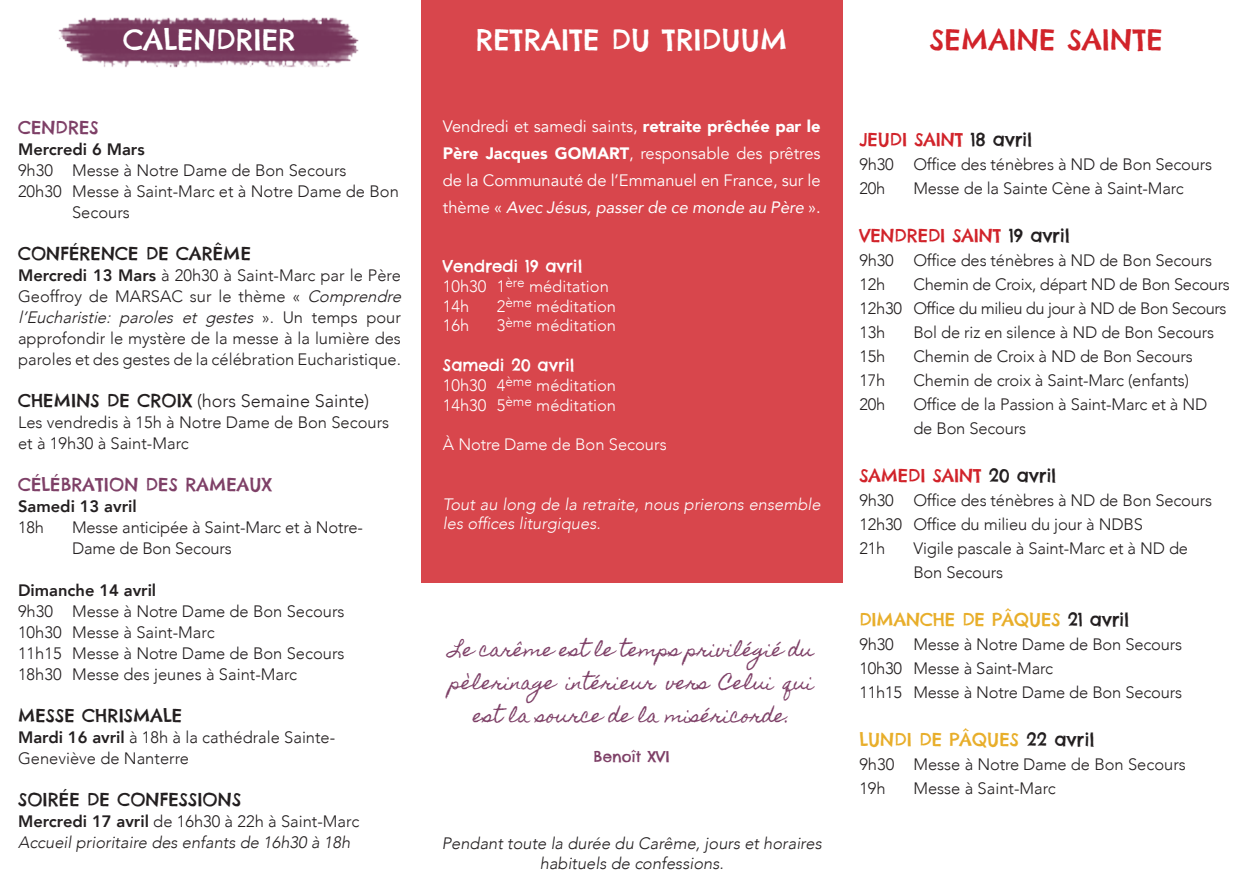
<style>
.page{position:relative;width:1255px;height:893px;background:#fff}
.page>*{position:absolute;margin:0;border:0;box-sizing:border-box;transform-origin:0 0}
.t1{font:28.5px "Chelsea Market";color:#fff}
.t2{font:28.5px "Chelsea Market";color:#d1232a}
.t3{font:18px/33px "Homemade Apple";color:#7e4067;text-align:center}
.t4{font:18px "Chelsea Market";letter-spacing:-.01em;color:#d1232a}
.t5{font:18px "Chelsea Market";color:#231f20}
.t6{font:18px "Chelsea Market";letter-spacing:-.01em;color:#e8ae2a}
.t7{font:300 18px "Avenir";color:#231f20}
.t8{font:18px "Chelsea Market";color:#7e4067}
.t9{font:300 16.5px/21px "Avenir";letter-spacing:-.01em;color:#231f20}
.t10{font:16.5px/27px "Avenir";color:#fff;text-align:justify}
.t11{font:300 16.5px "Avenir";color:#fff}
.t12{font:italic 300 16.5px/19.8px "Avenir";color:#231f20;text-align:center}
.t13{font:italic 300 16.5px/19.8px "Avenir";color:#fff}
.t14{font:800 16.5px "Avenir";color:#231f20}
.t15{font:300 16.5px "Avenir";letter-spacing:-.03em;color:#231f20}
.t16{font:16.5px "Chelsea Market";color:#fff}
.t17{font:15px "Chelsea Market";color:#7e4067}
.s1{font-weight:800}
.s2{font-style:italic}
.s3{font-family:"Chelsea Market";font-weight:400}
.s4{font-weight:900}
.s5{color:#231f20}
</style>
<div class="page">
<img style="left:58px;top:17px;width:301px;height:51px">
<div style="left:421px;top:0;width:421px;height:583px;background:#d8464c"></div>
<p class="t1" style="left:123px;top:22px;width:174px">CALENDRIER</p>
<p class="t8" style="left:18px;top:115px;width:82px">CENDRES</p>
<p class="t14" style="left:18px;top:136px;width:128px">Mercredi 6 Mars</p>
<p class="t9" style="left:18px;top:159px;width:330px">9h30 Messe à Notre Dame de Bon Secours</p>
<p class="t9" style="left:18px;top:180px;width:382px">20h30 Messe à Saint-Marc et à Notre Dame de Bon</p>
<p class="t9" style="left:72px;top:201px;width:59px">Secours</p>
<p class="t5" style="left:18px;top:241px;width:234px">CONFÉRENCE DE CARÊME</p>
<p class="t9" style="left:18px;top:264px;width:389px"><span class="s1">Mercredi 13 Mars</span> à 20h30 à Saint-Marc par le Père Geoffroy de MARSAC sur le thème « <span class="s2">Comprendre l’Eucharistie: paroles et gestes</span> » . U n t e m p s p o u r approfondir le mystère de la messe à la lumière des paroles et des gestes de la célébration Eucharistique.</p>
<p class="t7" style="left:18px;top:390px;width:352px"><span class="s3">CHEMINS DE CROIX</span> (hors Semaine Sainte)</p>
<p class="t9" style="left:18px;top:411px;width:372px">Les vendredis à 15h à Notre Dame de Bon Secours et à 19h30 à Saint-Marc</p>
<p class="t8" style="left:18px;top:472px;width:256px">CÉLÉBRATION DES RAMEAUX</p>
<p class="t14" style="left:18px;top:493px;width:120px">Samedi 13 avril</p>
<p class="t9" style="left:18px;top:516px;width:27px">18h</p>
<p class="t9" style="left:72px;top:516px;width:292px">Messe anticipée à Saint-Marc et à Notre-</p>
<p class="t9" style="left:72px;top:537px;width:161px">Dame de Bon Secours</p>
<p class="t14" style="left:18px;top:577px;width:140px">Dimanche 14 avril</p>
<p class="t9" style="left:18px;top:600px;width:328px">9h30 Messe à Notre Dame de Bon Secours</p>
<p class="t9" style="left:18px;top:621px;width:198px">10h30 Messe à Saint-Marc</p>
<p class="t9" style="left:18px;top:642px;width:328px">11h15 Messe à Notre Dame de Bon Secours</p>
<p class="t9" style="left:18px;top:663px;width:280px">18h30 Messe des jeunes à Saint-Marc</p>
<p class="t5" style="left:18px;top:703px;width:166px">MESSE CHRISMALE</p>
<p class="t9" style="left:18px;top:726px;width:319px"><span class="s1">Mardi 16 avril</span> à 18h à la cathédrale Sainte-<br>Geneviève de Nanterre</p>
<p class="t5" style="left:18px;top:787px;width:225px">SOIRÉE DE CONFESSIONS</p>
<p class="t9" style="left:18px;top:810px;width:343px"><span class="s1">Mercredi 17 avril</span> de 16h30 à 22h à Saint-Marc</p>
<p class="t12" style="left:18px;top:832px;width:334px">Accueil prioritaire des enfants de 16h30 à 18h</p>
<p class="t1" style="left:475px;top:21px;width:313px">RETRAITE DU TRIDUUM</p>
<p class="t10" style="left:443px;top:113px;width:379px">Vendredi et samedi saints, <span class="s4">retraite prêchée par le Père Jacques GOMART</span>, responsable des prêtres de la Communauté de l’Emmanuel en France, sur le thème « <span class="s2">Avec Jésus, passer de ce monde au Père</span> ».</p>
<p class="t16" style="left:443px;top:255px;width:141px">Vendredi 19 avril</p>
<p class="t11" style="left:443px;top:276px;width:167px">10h30 1<sup>ère</sup> méditation</p>
<p class="t11" style="left:443px;top:296px;width:28px">14h</p>
<p class="t11" style="left:497px;top:296px;width:121px">2<sup>ème</sup> méditation</p>
<p class="t11" style="left:443px;top:316px;width:28px">16h</p>
<p class="t11" style="left:497px;top:316px;width:121px">3<sup>ème</sup> méditation</p>
<p class="t16" style="left:443px;top:354px;width:133px">Samedi 20 avril</p>
<p class="t11" style="left:443px;top:375px;width:175px">10h30 4<sup>ème</sup> méditation</p>
<p class="t11" style="left:443px;top:395px;width:175px">14h30 5<sup>ème</sup> méditation</p>
<p class="t11" style="left:443px;top:435px;width:225px">À Notre Dame de Bon Secours</p>
<p class="t13" style="left:443px;top:494px;width:379px">Tout au long de la retraite, nous prierons ensemble les offices liturgiques.</p>
<p class="t3" style="left:450px;top:633px;width:365px">Le carême est le temps privilégié du pèlerinage intérieur vers Celui qui est la source de la miséricorde.</p>
<p class="t17" style="left:593px;top:746px;width:78px">Benoît XVI</p>
<p class="t12" style="left:442px;top:834px;width:381px">Pendant toute la durée du Carême, jours et horaires habituels de confessions.</p>
<p class="t2" style="left:929px;top:21px;width:234px">SEMAINE SAINTE</p>
<p class="t4" style="left:859px;top:128px;width:174px">JEUDI SAINT <span class="s5">18 avril</span></p>
<p class="t9" style="left:859px;top:154px;width:354px">9h30 Office des ténèbres à ND de Bon Secours</p>
<p class="t9" style="left:859px;top:178px;width:28px">20h</p>
<p class="t9" style="left:913px;top:178px;width:272px">Messe de la Sainte Cène à Saint-Marc</p>
<p class="t4" style="left:859px;top:224px;width:212px">VENDREDI SAINT <span class="s5">19 avril</span></p>
<p class="t9" style="left:859px;top:250px;width:354px">9h30 Office des ténèbres à ND de Bon Secours</p>
<p class="t9" style="left:859px;top:274px;width:28px">12h</p>
<p class="t9" style="left:913px;top:274px;width:318px">Chemin de Croix, départ ND de Bon Secours</p>
<p class="t15" style="left:859px;top:298px;width:369px">12h30 Office du milieu du jour à ND de Bon Secours</p>
<p class="t9" style="left:859px;top:322px;width:28px">13h</p>
<p class="t9" style="left:913px;top:322px;width:302px">Bol de riz en silence à ND de Bon Secours</p>
<p class="t9" style="left:859px;top:346px;width:28px">15h</p>
<p class="t9" style="left:913px;top:346px;width:281px">Chemin de Croix à ND de Bon Secours</p>
<p class="t9" style="left:859px;top:370px;width:28px">17h</p>
<p class="t9" style="left:913px;top:370px;width:277px">Chemin de croix à Saint-Marc (enfants)</p>
<p class="t9" style="left:859px;top:394px;width:28px">20h</p>
<p class="t9" style="left:913px;top:394px;width:295px">Office de la Passion à Saint-Marc et à ND</p>
<p class="t9" style="left:913px;top:418px;width:114px">de Bon Secours</p>
<p class="t4" style="left:859px;top:464px;width:199px">SAMEDI SAINT <span class="s5">20 avril</span></p>
<p class="t9" style="left:859px;top:490px;width:354px">9h30 Office des ténèbres à ND de Bon Secours</p>
<p class="t9" style="left:859px;top:514px;width:285px">12h30 Office du milieu du jour à NDBS</p>
<p class="t9" style="left:859px;top:538px;width:28px">21h</p>
<p class="t9" style="left:913px;top:538px;width:276px">Vigile pascale à Saint-Marc et à ND de</p>
<p class="t9" style="left:913px;top:562px;width:91px">Bon Secours</p>
<p class="t6" style="left:859px;top:608px;width:271px">DIMANCHE DE PÂQUES <span class="s5">21 avril</span></p>
<p class="t9" style="left:859px;top:634px;width:324px">9h30 Messe à Notre Dame de Bon Secours</p>
<p class="t9" style="left:859px;top:658px;width:195px">10h30 Messe à Saint-Marc</p>
<p class="t9" style="left:859px;top:682px;width:324px">11h15 Messe à Notre Dame de Bon Secours</p>
<p class="t6" style="left:859px;top:728px;width:237px">LUNDI DE PÂQUES <span class="s5">22 avril</span></p>
<p class="t9" style="left:859px;top:754px;width:328px">9h30 Messe à Notre Dame de Bon Secours</p>
<p class="t9" style="left:859px;top:778px;width:28px">19h</p>
<p class="t9" style="left:913px;top:778px;width:144px">Messe à Saint-Marc</p>
</div>
